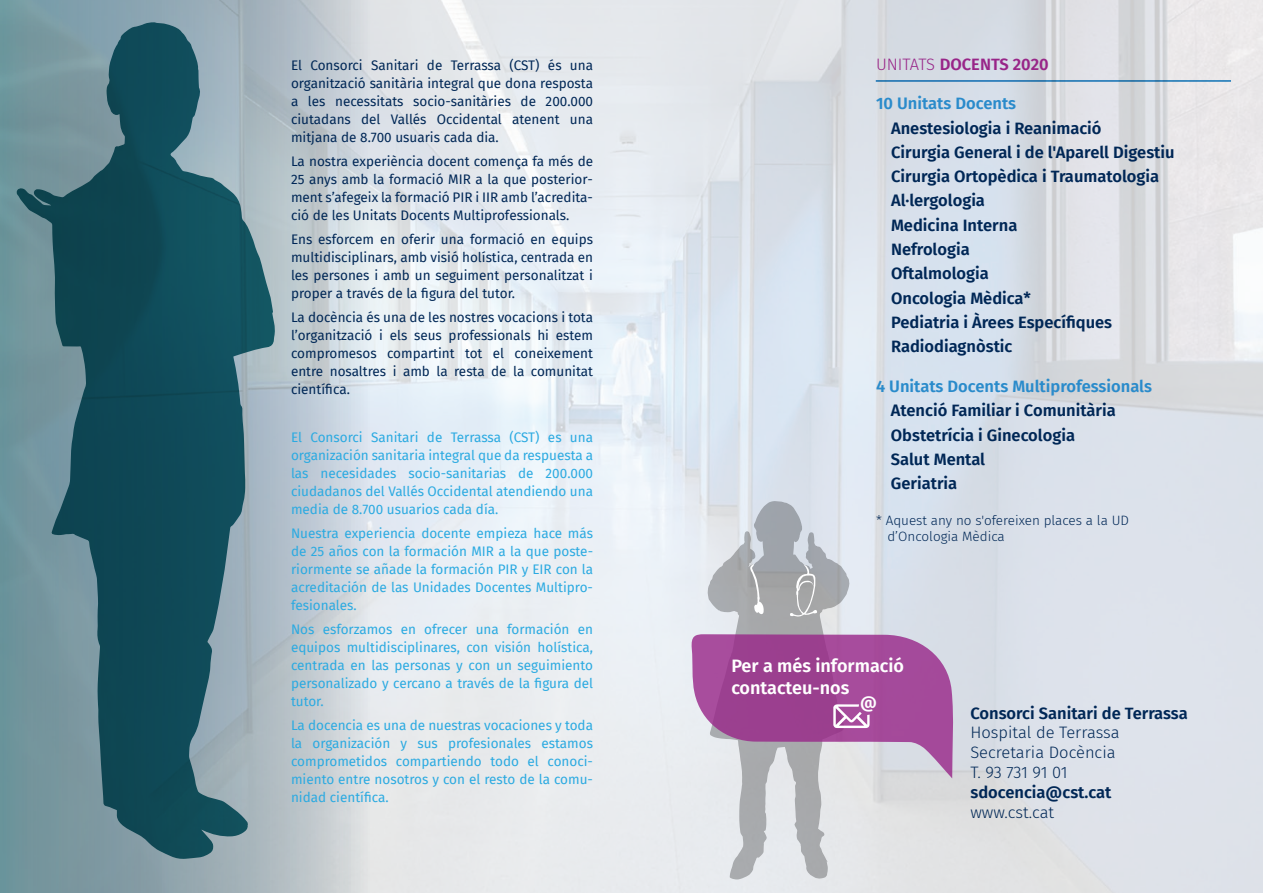
<style>
.page{position:relative;width:1263px;height:893px;background:#fff}
.page>*{position:absolute;margin:0;border:0;box-sizing:border-box;transform-origin:0 0}
.t1{font:600 18px/21.6px "Fira Sans";color:#fff}
.t2{font:600 16.5px/24.3px "Fira Sans";color:#002756}
.t3{font:300 16.5px/19.8px "Fira Sans";color:#002756}
.t4{font:600 16.5px "Fira Sans";color:#2a8bcb}
.t5{font:600 16.5px "Fira Sans";color:#982588}
.t6{font:600 16.5px "Fira Sans";color:#fff}
.t7{font:13.5px/18px "Fira Sans";color:#2baae1;text-align:justify}
.t8{font:13.5px/18px "Fira Sans";color:#002756;text-align:justify}
.t9{font:300 13.5px/16.2px "Fira Sans";color:#002756}
.s1{font-weight:300}
</style>
<div class="page">
<img style="left:371px;top:0;width:892px;height:893px">
<svg style="left:0;top:0;width:371px;height:893px;background:#b2c1c9"></svg>
<svg style="left:708px;top:501px;width:141px;height:378px;background:#c9ccd0"></svg>
<svg style="left:750px;top:564px;width:68px;height:53px;background:#acadaf"></svg>
<svg style="left:692px;top:634px;width:261px;height:144px;background:#b072aa"></svg>
<hr style="left:876px;top:80px;width:355px;height:2px;background:#2a8bcb">
<svg style="left:17px;top:22px;width:258px;height:837px;background:#4a747f"></svg>
<p class="t8" style="left:291px;top:56px;width:304px">El Consorci Sanitari de Terrassa (CST) és una organització sanitària integral que dona resposta a les necessitats socio-sanitàries de 200.000 ciutadans del Vallés Occidental atenent una mitjana de 8.700 usuaris cada dia.</p>
<p class="t8" style="left:291px;top:152px;width:304px">La nostra experiència docent comença fa més de 25 anys amb la formació MIR a la que posterior&shy;ment s’afegeix la formació PIR i IIR amb l’acredita&shy;ció de les Unitats Docents Multiprofessionals.</p>
<p class="t8" style="left:291px;top:230px;width:304px">Ens esforcem en oferir una formació en equips multidisciplinars, amb visió holística, centrada en les persones i amb un seguiment personalitzat i proper a través de la figura del tutor.</p>
<p class="t8" style="left:291px;top:308px;width:304px">La docència és una de les nostres vocacions i tota l’organització i els seus professionals hi estem compromesos compartint tot el coneixement entre nosaltres i amb la resta de la comunitat científica.</p>
<p class="t7" style="left:291px;top:428px;width:304px">El Consorci Sanitari de Terrassa (CST) es una organización sanitaria integral que da respuesta a las necesidades socio-sanitarias de 200.000 ciudadanos del Vallés Occidental atendiendo una media de 8.700 usuarios cada día.</p>
<p class="t7" style="left:291px;top:524px;width:304px">Nuestra experiencia docente empieza hace más de 25 años con la formación MIR a la que poste&shy;riormente se añade la formación PIR y EIR con la acreditación de las Unidades Docentes Multipro&shy;fesionales.</p>
<p class="t7" style="left:291px;top:620px;width:303px">Nos esforzamos en ofrecer una formación en equipos multidisciplinares, con visión holística, centrada en las personas y con un seguimiento personalizado y cercano a través de la figura del tutor.</p>
<p class="t7" style="left:291px;top:716px;width:303px">La docencia es una de nuestras vocaciones y toda la organización y sus profesionales estamos comprometidos compartiendo todo el conoci&shy;miento entre nosotros y con el resto de la comu&shy;nidad científica.</p>
<p class="t5" style="left:876px;top:50px;width:174px"><span class="s1">UNITATS</span> DOCENTS 2020</p>
<p class="t4" style="left:876px;top:90px;width:142px">10 Unitats Docents</p>
<p class="t2" style="left:891px;top:115px;width:285px">Anestesiologia i Reanimació<br>Cirurgia General i de l'Aparell Digestiu<br>Cirurgia Ortopèdica i Traumatologia<br>Al·lergologia<br>Medicina Interna<br>Nefrologia<br>Oftalmologia<br>Oncologia Mèdica*<br>Pediatria i Àrees Específiques<br>Radiodiagnòstic</p>
<p class="t4" style="left:876px;top:373px;width:277px">4 Unitats Docents Multiprofessionals</p>
<p class="t2" style="left:891px;top:397px;width:226px">Atenció Familiar i Comunitària<br>Obstetrícia i Ginecologia<br>Salut Mental<br>Geriatria</p>
<p class="t9" style="left:887px;top:512px;width:243px;text-indent:-11px">* Aquest any no s'ofereixen places a la UD d’Oncologia Mèdica</p>
<h1 class="t1" style="left:731px;top:654px;width:174px">Per a més informació contacteu-nos</h1>
<p class="t6" style="left:860px;top:688px;width:18px">@</p>
<p class="t2" style="left:970px;top:700px;width:219px">Consorci Sanitari de Terrassa</p>
<p class="t3" style="left:970px;top:723px;width:151px">Hospital de Terrassa<br>Secretaria Docència<br>T. 93 731 91 01</p>
<p class="t2" style="left:970px;top:779px;width:143px">sdocencia@cst.cat</p>
<p class="t3" style="left:970px;top:802px;width:85px">www.cst.cat</p>
</div>
